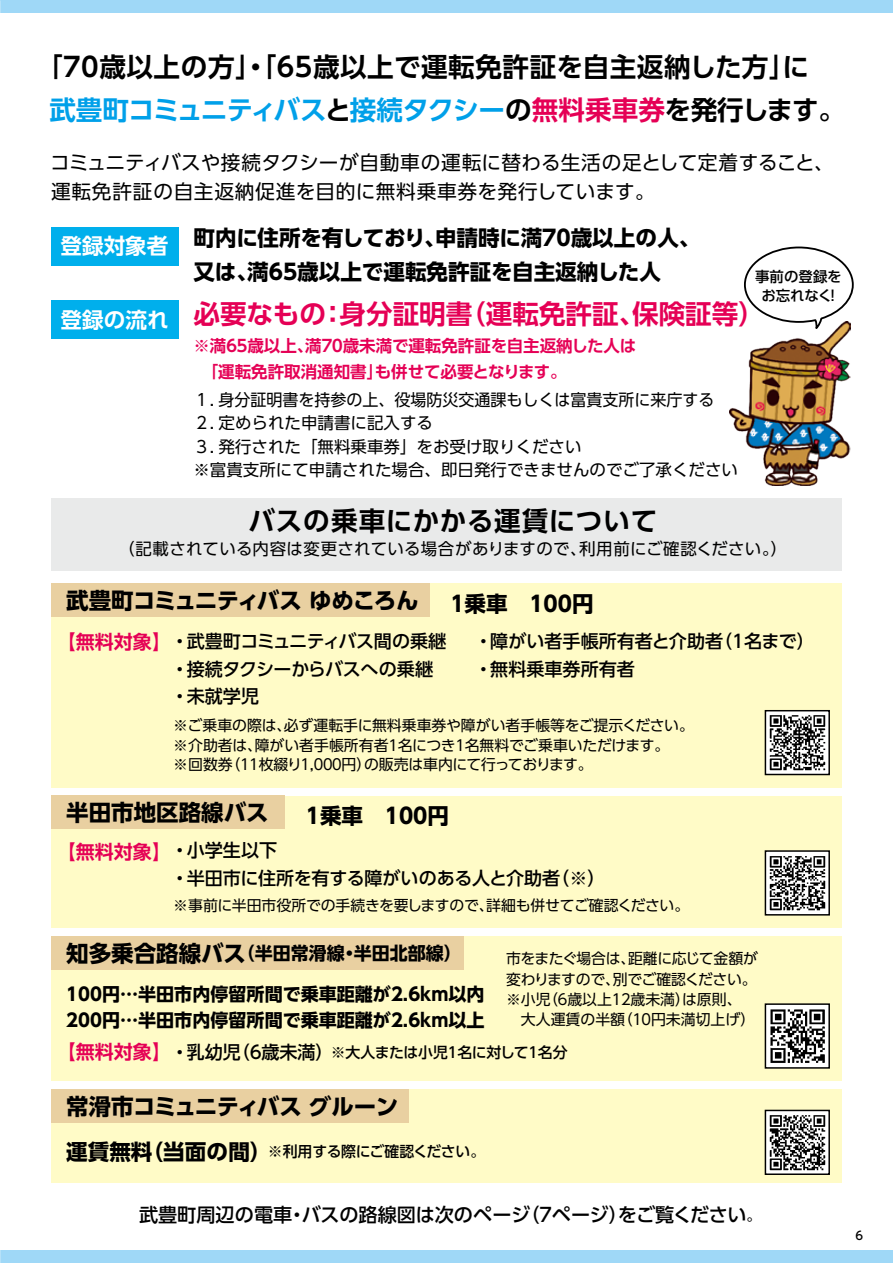
<style>
.page{position:relative;width:893px;height:1263px;background:#fff}
.page>*{position:absolute;margin:0;border:0;box-sizing:border-box;transform-origin:0 0}
.t1{font:700 26.55px/42.3px "UD Shin Go Pro De";letter-spacing:.01em;color:#000}
.t2{font:700 26.55px "UD Shin Go Pro De";color:#e50055}
.t3{font:700 26.55px "UD Shin Go Pro De";letter-spacing:.03em;color:#000}
.t4{font:700 22.5px "UD Shin Go Pro";letter-spacing:-.04em;color:#000}
.t5{font:700 22.5px "UD Shin Go Pro";letter-spacing:-.02em;color:#000}
.t6{font:700 22.5px "UD Shin Go Pro";color:#000}
.t7{font:700 21.6px/33.5px "UD Shin Go Pro";color:#000}
.t8{font:700 21.6px "UD Shin Go Pro De";color:#fff}
.t9{font:19.65px/28.7px "UD Shin Go Pro";letter-spacing:.025em;color:#000}
.t10{font:500 19.2px "UD Shin Go Pro";color:#000}
.t11{font:700 19.05px "UD Shin Go Pro De";color:#e50055}
.t12{font:500 18px/27.6px "UD Shin Go Pro";color:#000}
.t13{font:700 18px/25.5px "UD Shin Go Pro";color:#000}
.t14{font:16.5px/23.4px "UD Shin Go Pro";color:#000}
.t15{font:700 16.5px/25.5px "UD Shin Go Pro De";letter-spacing:-.005em;color:#e50055}
.t16{font:16.5px "UD Shin Go Pro";letter-spacing:.02em;color:#000}
.t17{font:14.85px/20.2px "UD Shin Go Pro";letter-spacing:-.015em;color:#000}
.t18{font:500 14.85px "UD Shin Go Pro";letter-spacing:-.03em;color:#000}
.t19{font:500 14.4px/18.6px "UD Shin Go Pro";letter-spacing:-.005em;color:#000;text-align:center}
.t20{font:500 11.7px "UD Shin Go Pro";color:#000}
.s1{color:#00a0e9}
.s2{color:#e50055}
.s3{font-family:"UD Shin Go Pro De";font-weight:700;font-size:19.05px;color:#e50055}
.s4{font-family:"UD Shin Go Pro";font-weight:500;font-size:18px;color:#000}
.s5{font-size:22.5px}
.s6{font-size:18px}
.s7{font-weight:700;font-size:21.6px}
.s8{font-weight:400}
.s9{font-weight:400;font-size:14.85px}
</style>
<div class="page">
<div style="left:0;top:0;width:893px;height:13px;background:#9fd8f7"></div>
<div style="left:0;top:1250px;width:893px;height:13px;background:#9fd8f7"></div>
<div style="left:51px;top:583px;width:791px;height:204px;background:#fffbc7"></div>
<div style="left:51px;top:796px;width:791px;height:131px;background:#fffbc7"></div>
<div style="left:51px;top:1089px;width:791px;height:94px;background:#fffbc7"></div>
<div style="left:51px;top:936px;width:791px;height:145px;background:#fffbc7"></div>
<div style="left:51px;top:227px;width:128px;height:39px;background:#00afec"></div>
<div style="left:51px;top:301px;width:128px;height:38px;background:#00afec"></div>
<div style="left:51px;top:498px;width:791px;height:72px;background:#e9eaea"></div>
<div style="left:51px;top:583px;width:378px;height:33px;background:#e9d0a1"></div>
<div style="left:51px;top:796px;width:234px;height:33px;background:#e9d0a1"></div>
<div style="left:51px;top:1089px;width:357px;height:33px;background:#e9d0a1"></div>
<div style="left:51px;top:936px;width:412px;height:33px;background:#e9d0a1"></div>
<svg style="left:744px;top:246px;width:110px;height:85px"></svg>
<img style="left:730px;top:321px;width:120px;height:164px">
<div style="left:765px;top:1110px;width:65px;height:65px;border:1px solid #000"></div>
<img style="left:765px;top:1110px;width:64px;height:64px">
<div style="left:765px;top:1003px;width:65px;height:66px;border:1px solid #000"></div>
<img style="left:765px;top:1004px;width:64px;height:64px">
<div style="left:765px;top:850px;width:65px;height:65px;border:1px solid #000"></div>
<img style="left:765px;top:851px;width:64px;height:64px">
<div style="left:765px;top:710px;width:65px;height:65px;border:1px solid #000"></div>
<img style="left:765px;top:711px;width:64px;height:63px">
<svg style="left:0;top:0;width:1px;height:13px"></svg>
<svg style="left:0;top:1250px;width:1px;height:13px"></svg>
<h1 class="t1" style="left:49px;top:45px;width:797px;text-indent:-13px">「70歳以上の方」・「65歳以上で運転免許証を自主返納した方」に<br><span class="s1">武豊町コミュニティバス</span>と<span class="s1">接続タクシー</span>の<span class="s2">無料乗車券</span>を発行します。</h1>
<h3 class="t9" style="left:50px;top:148px;width:785px">コミュニティバスや接続タクシーが自動車の運転に替わる生活の足として定着すること、運転免許証の自主返納促進を目的に無料乗車券を発行しています。</h3>
<h3 class="t7" style="left:193px;top:221px;width:508px">町内に住所を有しており、申請時に満70歳以上の人、又は、満65歳以上で運転免許証を自主返納した人</h3>
<h3 class="t8" style="left:61px;top:302px;width:110px">登録の流れ</h3>
<p class="t15" style="left:193px;top:333px;width:444px">※満６５歳以上、満７０歳未満で運転免許証を自主返納した人は　「運転免許取消通知書」も併せて必要となります。</p>
<h3 class="t8" style="left:61px;top:228px;width:109px">登録対象者</h3>
<p class="t19" style="left:755px;top:267px;width:88px">事前の登録をお忘れなく！</p>
<h1 class="t2" style="left:193px;top:292px;width:573px">必要なもの：身分証明書（運転免許証、保険証等）</h1>
<p class="t14" style="left:193px;top:388px;width:523px">１. 身分証明書を持参の上、役場防災交通課もしくは富貴支所に来庁する</p>
<p class="t14" style="left:193px;top:411px;width:241px">２. 定められた申請書に記入する</p>
<p class="t14" style="left:193px;top:434px;width:546px">３. 発行された「無料乗車券」をお受け取りください<br>※富貴支所にて申請された場合、即日発行できませんのでご了承ください</p>
<h1 class="t3" style="left:248px;top:499px;width:410px">バスの乗車にかかる運賃について</h1>
<p class="t16" style="left:118px;top:536px;width:671px">（記載されている内容は変更されている場合がありますので、利用前にご確認ください。）</p>
<h2 class="t4" style="left:66px;top:582px;width:354px">武豊町コミュニティバス ゆめころん</h2>
<p class="t12" style="left:171px;top:627px;width:277px;text-indent:-114px"><span class="s3">【無料対象】</span>・武豊町コミュニティバス間の乗継・接続タクシーからバスへの乗継・未就学児</p>
<p class="t17" style="left:173px;top:716px;width:522px;line-height:19.2px">※ご乗車の際は、必ず運転手に無料乗車券や障がい者手帳等をご提示ください。※介助者は、障がい者手帳所有者１名につき１名無料でご乗車いただけます。<br>※回数券（１１枚綴り１,０００円）の販売は車内にて行っております。</p>
<h3 class="t7" style="left:447px;top:586px;width:148px">１乗車　100円</h3>
<p class="t12" style="left:474px;top:627px;width:342px">・障がい者手帳所有者と介助者（1名まで）・無料乗車券所有者</p>
<h2 class="t6" style="left:66px;top:794px;width:204px">半田市地区路線バス</h2>
<h3 class="t7" style="left:302px;top:799px;width:148px">１乗車　100円</h3>
<p class="t11" style="left:57px;top:836px;width:222px">【無料対象】<span class="s4">・小学生以下</span></p>
<p class="t12" style="left:171px;top:864px;width:436px">・半田市に住所を有する障がいのある人と介助者（※）</p>
<p class="t17" style="left:173px;top:895px;width:518px">※事前に半田市役所での手続きを要しますので、詳細も併せてご確認ください。</p>
<p class="t13" style="left:66px;top:940px;width:397px"><span class="s5">知多乗合路線バス</span>（半田常滑線・半田北部線）</p>
<p class="t13" style="left:66px;top:981px;width:420px">100円…半田市内停留所間で乗車距離が2.6km以内<br>200円…半田市内停留所間で乗車距離が2.6km以上</p>
<p class="t18" style="left:57px;top:1040px;width:513px"><span class="s3">【無料対象】</span><span class="s6">・乳幼児（６歳未満）</span>※大人または小児１名に対して１名分</p>
<p class="t17" style="left:506px;top:948px;width:254px">市をまたぐ場合は、距離に応じて金額が変わりますので、別でご確認ください。※小児（６歳以上１２歳未満）は原則、　大人運賃の半額（１０円未満切上げ）</p>
<h2 class="t5" style="left:66px;top:1088px;width:334px">常滑市コミュニティバス グルーン</h2>
<p class="t18" style="left:66px;top:1139px;width:421px"><span class="s7">運賃無料（当面の間）</span>※利用する際にご確認ください<span class="s8">。</span></p>
<p class="t10" style="left:139px;top:1199px;width:624px">武豊町周辺の電車・バスの路線図は次のページ（７ページ）をご覧ください<span class="s9">。</span></p>
<p class="t20" style="left:855px;top:1226px;width:9px">6</p>
</div>
